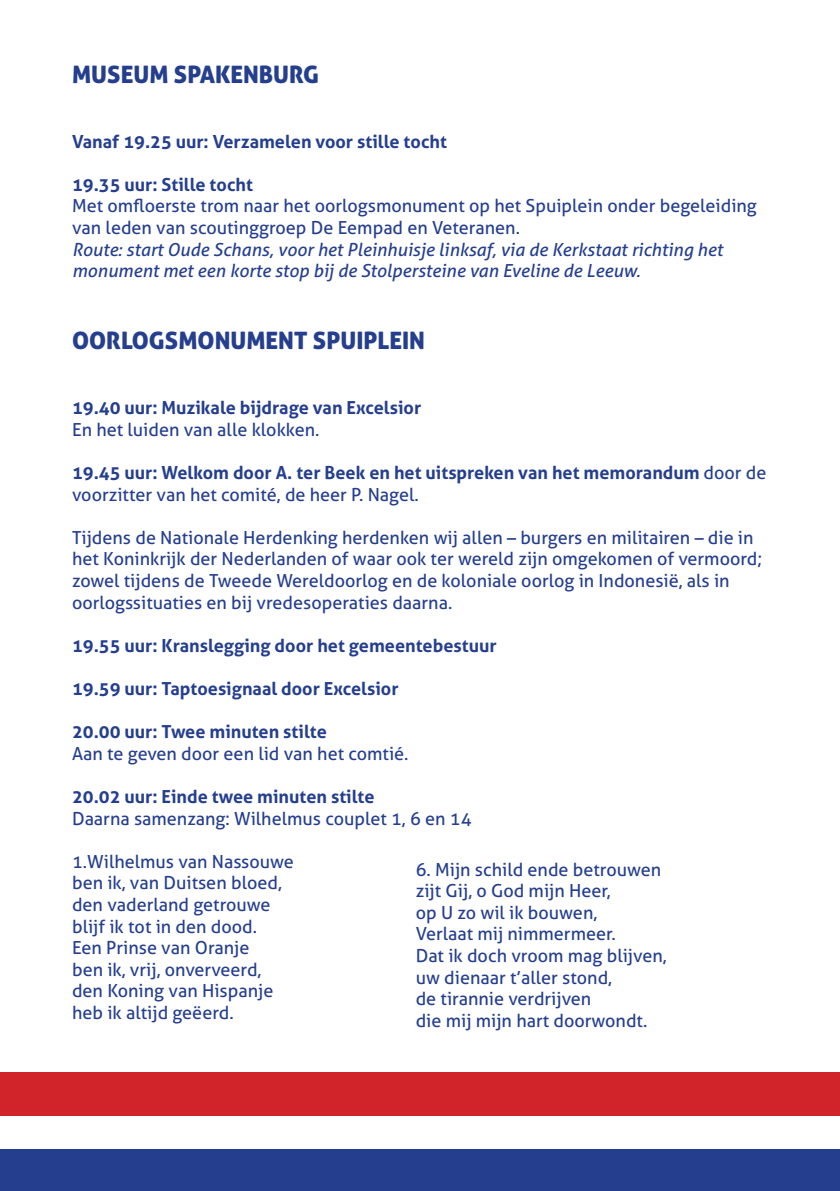
<style>
.page{position:relative;width:840px;height:1191px;background:#fff}
.page>*{position:absolute;margin:0;border:0;box-sizing:border-box;transform-origin:0 0}
.t1{font:24px "Aller Display";color:#253f8e}
.t2{font:18px/21.6px "Aller";color:#253f8e}
.t3{font:700 18px/21.6px "Aller";color:#253f8e}
.t4{font:italic 18px/21.6px "Aller";color:#253f8e}
.s1{font-weight:400}
.s2{font-weight:700}
</style>
<div class="page">
<div style="left:0;top:1071px;width:839px;height:44px;background:#d1232a"></div>
<div style="left:0;top:1148px;width:839px;height:43px;background:#253f8e"></div>
<p class="t1" style="left:72px;top:59px;width:248px">MUSEUM SPAKENBURG</p>
<p class="t3" style="left:72px;top:130px;width:376px">Vanaf 19.25 uur: Verzamelen voor stille tocht</p>
<p class="t3" style="left:72px;top:173px;width:182px">19.35 uur: Stille tocht</p>
<p class="t2" style="left:72px;top:195px;width:686px">Met omfloerste trom naar het oorlogsmonument op het Spuiplein onder begeleiding van leden van scoutinggroep De Eempad en Veteranen.</p>
<p class="t4" style="left:72px;top:238px;width:652px">Route: start Oude Schans, voor het Pleinhuisje linksaf, via de Kerkstaat richting het monument met een korte stop bij de Stolpersteine van Eveline de Leeuw.</p>
<p class="t1" style="left:72px;top:325px;width:354px">OORLOGSMONUMENT SPUIPLEIN</p>
<p class="t3" style="left:72px;top:397px;width:350px">19.40 uur: Muzikale bijdrage van Excelsior</p>
<p class="t2" style="left:72px;top:418px;width:249px">En het luiden van alle klokken.</p>
<p class="t3" style="left:72px;top:461px;width:695px">19.45 uur: Welkom door A. ter Beek en het uitspreken van het memorandum <span class="s1">door de voorzitter van het comité, de heer P. Nagel.</span></p>
<p class="t2" style="left:72px;top:526px;width:691px">Tijdens de Nationale Herdenking herdenken wij allen – burgers en militairen – die in het Koninkrijk der Nederlanden of waar ook ter wereld zijn omgekomen of vermoord; zowel tijdens de Tweede Wereldoorlog en de koloniale oorlog in Indonesië, als in oorlogssituaties en bij vredesoperaties daarna.</p>
<p class="t3" style="left:72px;top:634px;width:426px">19.55 uur: Kranslegging door het gemeentebestuur</p>
<p class="t3" style="left:72px;top:677px;width:328px">19.59 uur: Taptoesignaal door Excelsior</p>
<p class="t2" style="left:72px;top:721px;width:338px"><span class="s2">20.00 uur: Twee minuten stilte<br></span>Aan te geven door een lid van het comtié.</p>
<p class="t3" style="left:72px;top:785px;width:304px">20.02 uur: Einde twee minuten stilte</p>
<p class="t2" style="left:72px;top:807px;width:400px">Daarna samenzang: Wilhelmus couplet 1, 6 en 14</p>
<p class="t2" style="left:72px;top:850px;width:223px">1.Wilhelmus van Nassouwe</p>
<p class="t2" style="left:72px;top:872px;width:211px">ben ik, van Duitsen bloed,</p>
<p class="t2" style="left:72px;top:893px;width:200px">den vaderland getrouwe</p>
<p class="t2" style="left:72px;top:915px;width:186px">blijf ik tot in den dood.</p>
<p class="t2" style="left:72px;top:937px;width:179px">Een Prinse van Oranje</p>
<p class="t2" style="left:72px;top:958px;width:191px">ben ik, vrij, onverveerd,</p>
<p class="t2" style="left:72px;top:980px;width:203px">den Koning van Hispanje</p>
<p class="t2" style="left:72px;top:1001px;width:163px">heb ik altijd geëerd.</p>
<p class="t2" style="left:415px;top:858px;width:247px">6. Mijn schild ende betrouwen</p>
<p class="t2" style="left:415px;top:880px;width:196px">zijt Gij, o God mijn Heer,</p>
<p class="t2" style="left:415px;top:901px;width:183px">op U zo wil ik bouwen,</p>
<p class="t2" style="left:415px;top:923px;width:201px">Verlaat mij nimmermeer.</p>
<p class="t2" style="left:415px;top:944px;width:252px">Dat ik doch vroom mag blijven,</p>
<p class="t2" style="left:415px;top:966px;width:198px">uw dienaar t’aller stond,</p>
<p class="t2" style="left:415px;top:988px;width:177px">de tirannie verdrijven</p>
<p class="t2" style="left:415px;top:1009px;width:233px">die mij mijn hart doorwondt.</p>
</div>
